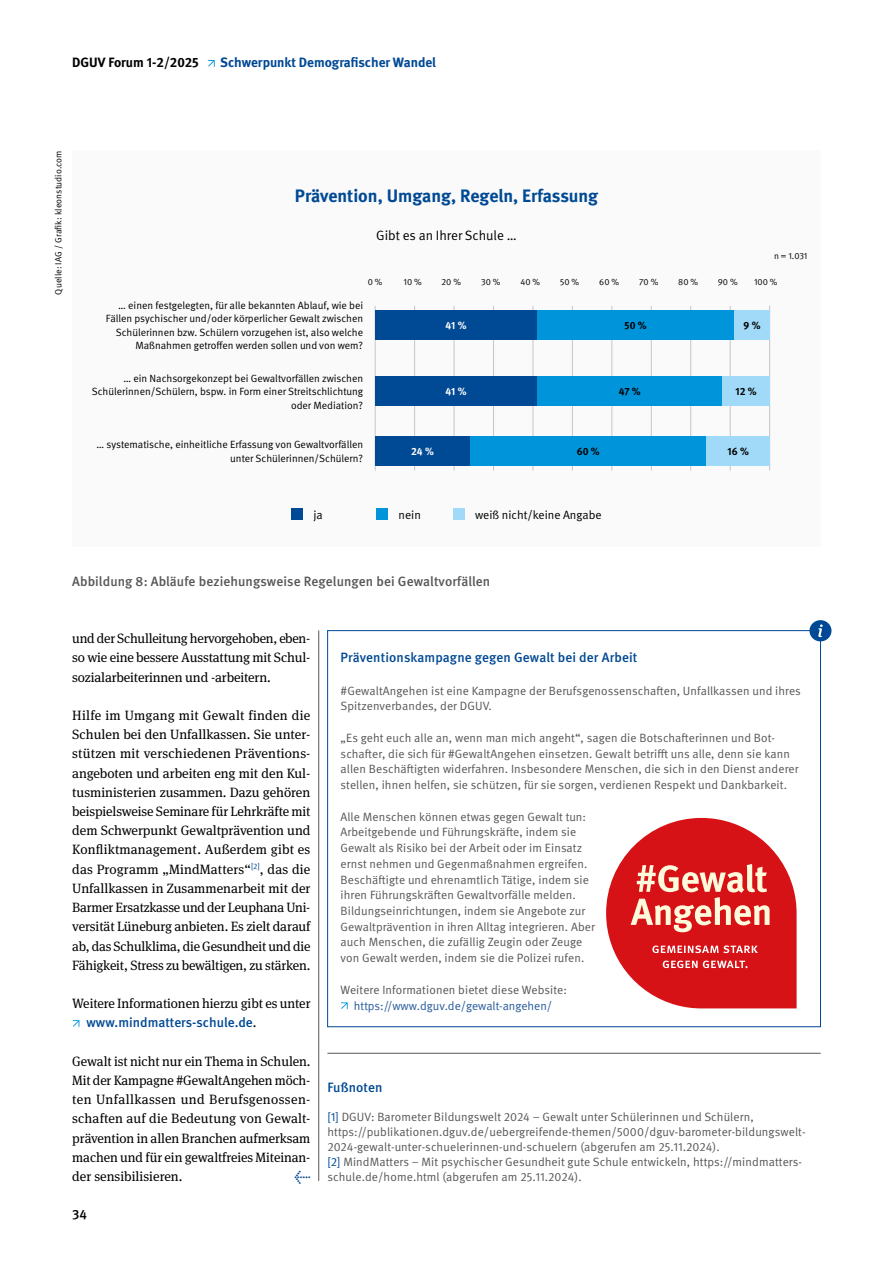
<style>
.page{position:relative;width:893px;height:1263px;background:#fff}
.page>*{position:absolute;margin:0;border:0;box-sizing:border-box;transform-origin:0 0}
.t1{font:700 18px "DGUV Meta";color:#004994}
.Fließtext_book_9pt{font:13.5px/19.2px "DGUV Meta Serif";letter-spacing:-.01em;color:#000;text-align:justify}
.t2{font:500 13.5px "DGUV Meta";letter-spacing:.01em;color:#575756}
.Endnoten_Headline_medium_9pt_blau{font:500 13.5px "DGUV Meta";letter-spacing:.01em;color:#004994}
.t3{font:700 13.5px "DGUV Meta";color:#004994}
.Fließtext_book_9pt-2{font:13.5px "DGUV Meta";color:#000}
.t4{font:700 13.5px "DGUV Meta";color:#000}
.t5{font:500 13.5px "DGUV Meta";color:#000}
.Infokasten_Fließtext_grau_8pt{font:12px/15.8px "DGUV Meta";letter-spacing:.01em;color:#575756}
.Endnoten_Fließtext_normal_8pt_grau{font:12px/15px "DGUV Meta";letter-spacing:.01em;color:#575756}
.t6{font:12px "DGUV Meta";color:#000}
.t7{font:10.5px/13.5px "DGUV Meta";color:#000;text-align:right}
.t8{font:700 10.5px "DGUV Meta";color:#000}
.t9{font:700 10.5px "DGUV Meta";color:#fff}
.Copyright_Bildnachweis{font:9px "DGUV Meta";color:#000}
.Kolumnentitel_bold_9pt_linksbündig{font:9px "DGUV Meta";color:#000}
.s1{font-family:"DGUV Meta";font-weight:500;color:#004994}
.s2{color:#275b9b}
.s3{color:#004994}
</style>
<div class="page">
<svg style="left:208px;top:60px;width:7px;height:7px"></svg>
<div style="left:72px;top:150px;width:749px;height:397px;background:#fafafa"></div>
<hr style="left:454px;top:306px;width:1px;height:164px;background:#c6c6c6">
<hr style="left:493px;top:306px;width:1px;height:164px;background:#c6c6c6">
<hr style="left:533px;top:306px;width:1px;height:164px;background:#c6c6c6">
<hr style="left:572px;top:306px;width:1px;height:164px;background:#c6c6c6">
<hr style="left:769px;top:306px;width:1px;height:164px;background:#c6c6c6">
<hr style="left:414px;top:306px;width:1px;height:164px;background:#c6c6c6">
<hr style="left:612px;top:306px;width:1px;height:164px;background:#c6c6c6">
<hr style="left:651px;top:306px;width:1px;height:164px;background:#c6c6c6">
<hr style="left:690px;top:306px;width:1px;height:164px;background:#c6c6c6">
<hr style="left:730px;top:306px;width:1px;height:164px;background:#c6c6c6">
<hr style="left:375px;top:306px;width:1px;height:164px;background:#c6c6c6">
<div style="left:537px;top:310px;width:197px;height:30px;background:#0095db"></div>
<div style="left:375px;top:310px;width:162px;height:30px;background:#004994"></div>
<div style="left:375px;top:377px;width:162px;height:29px;background:#004994"></div>
<div style="left:375px;top:436px;width:95px;height:30px;background:#004994"></div>
<div style="left:734px;top:310px;width:36px;height:30px;background:#a1daf8"></div>
<div style="left:537px;top:377px;width:185px;height:29px;background:#0095db"></div>
<div style="left:722px;top:377px;width:48px;height:29px;background:#a1daf8"></div>
<div style="left:470px;top:436px;width:237px;height:30px;background:#0095db"></div>
<div style="left:707px;top:436px;width:63px;height:30px;background:#a1daf8"></div>
<div style="left:291px;top:509px;width:12px;height:11px;background:#004994"></div>
<div style="left:453px;top:509px;width:11px;height:11px;background:#a1daf8"></div>
<div style="left:377px;top:509px;width:11px;height:11px;background:#0095db"></div>
<svg style="left:72px;top:1020px;width:7px;height:7px"></svg>
<hr style="left:318px;top:630px;width:1px;height:551px;background:#575756">
<svg style="left:341px;top:1002px;width:7px;height:7px"></svg>
<div style="left:809px;top:620px;width:22px;height:21px;background:#004994;border-radius:50%"></div>
<svg style="left:818px;top:624px;width:5px;height:13px"></svg>
<svg style="left:606px;top:818px;width:191px;height:190px"></svg>
<hr style="left:327px;top:1053px;width:494px;height:1px;background:#575756">
<p class="t4" style="left:72px;top:54px;width:128px">DGUV Forum 1-2/2025</p>
<p class="t3" style="left:220px;top:54px;width:217px">Schwerpunkt Demografischer Wandel</p>
<p class="Copyright_Bildnachweis" style="left:53px;top:295px;width:146px;rotate:-90deg">Quelle: IAG / Grafik: kleonstudio.com</p>
<p class="t1" style="left:295px;top:185px;width:305px">Prävention, Umgang, Regeln, Erfassung</p>
<p class="Fließtext_book_9pt-2" style="left:376px;top:227px;width:142px">Gibt es an Ihrer Schule …</p>
<p class="Copyright_Bildnachweis" style="left:774px;top:251px;width:35px">n = 1.031</p>
<p class="Copyright_Bildnachweis" style="left:368px;top:277px;width:16px">0 %</p>
<p class="Copyright_Bildnachweis" style="left:404px;top:277px;width:20px">10 %</p>
<p class="Copyright_Bildnachweis" style="left:441px;top:277px;width:21px">20 %</p>
<p class="Copyright_Bildnachweis" style="left:481px;top:277px;width:21px">30 %</p>
<p class="Copyright_Bildnachweis" style="left:520px;top:277px;width:21px">40 %</p>
<p class="Kolumnentitel_bold_9pt_linksbündig" style="left:560px;top:277px;width:21px">50 %</p>
<p class="Copyright_Bildnachweis" style="left:599px;top:277px;width:21px">60 %</p>
<p class="Copyright_Bildnachweis" style="left:639px;top:277px;width:21px">70 %</p>
<p class="Copyright_Bildnachweis" style="left:678px;top:277px;width:21px">80 %</p>
<p class="Copyright_Bildnachweis" style="left:718px;top:277px;width:21px">90 %</p>
<p class="Copyright_Bildnachweis" style="left:754px;top:277px;width:25px">100 %</p>
<p class="t7" style="left:106px;top:299px;width:259px">… einen festgelegten, für alle bekannten Ablauf, wie bei Fällen psychischer und/oder körperlicher Gewalt zwischen Schülerinnen bzw. Schülern vorzugehen ist, also welche Maßnahmen getroffen werden sollen und von wem?</p>
<p class="t7" style="left:92px;top:372px;width:273px">… ein Nachsorgekonzept bei Gewaltvorfällen zwischen<br>Schülerinnen/Schülern, bspw. in Form einer Streitschlichtung oder Mediation?</p>
<p class="t7" style="left:97px;top:438px;width:268px">… systematische, einheitliche Erfassung von Gewaltvorfällen unter Schülerinnen/Schülern?</p>
<p class="t9" style="left:446px;top:319px;width:22px">41 %</p>
<p class="t8" style="left:744px;top:319px;width:18px">9 %</p>
<p class="t8" style="left:625px;top:319px;width:24px">50 %</p>
<p class="t9" style="left:446px;top:385px;width:22px">41 %</p>
<p class="t8" style="left:619px;top:385px;width:23px">47 %</p>
<p class="t8" style="left:735px;top:385px;width:23px">12 %</p>
<p class="t9" style="left:411px;top:445px;width:24px">24 %</p>
<p class="t8" style="left:577px;top:445px;width:24px">60 %</p>
<p class="t8" style="left:728px;top:445px;width:23px">16 %</p>
<p class="t6" style="left:313px;top:508px;width:11px">ja</p>
<p class="t6" style="left:399px;top:508px;width:24px">nein</p>
<p class="t6" style="left:475px;top:508px;width:128px">weiß nicht/keine Angabe</p>
<p class="t2" style="left:72px;top:573px;width:420px">Abbildung 8: Abläufe beziehungsweise Regelungen bei Gewaltvorfällen</p>
<p class="Fließtext_book_9pt" style="left:72px;top:629px;width:240px">und der Schulleitung hervorgehoben, eben&shy;so wie eine bessere Ausstattung mit Schul&shy;sozialarbeiterinnen und -arbeitern.</p>
<p class="Fließtext_book_9pt" style="left:72px;top:706px;width:240px">Hilfe im Umgang mit Gewalt finden die Schulen bei den Unfallkassen. Sie unter&shy;stützen mit verschiedenen Präventions&shy;angeboten und arbeiten eng mit den Kul&shy;tusministerien zusammen. Dazu gehören beispielsweise Seminare für Lehrkräfte mit dem Schwerpunkt Gewaltprävention und Konfliktmanagement. Außerdem gibt es das Programm „MindMatters“<sup>[2]</sup>, das die Unfallkassen in Zusammenarbeit mit der Barmer Ersatzkasse und der Leuphana Uni&shy;versität Lüneburg anbieten. Es zielt darauf ab, das Schulklima, die Gesundheit und die Fähigkeit, Stress zu bewältigen, zu stärken.</p>
<p class="Fließtext_book_9pt" style="left:86px;top:994px;width:226px;text-indent:-14px">Weitere Informationen hierzu gibt es unter <span class="s1">www.mindmatters-schule.de</span>.</p>
<p class="Fließtext_book_9pt" style="left:72px;top:1052px;width:240px">Gewalt ist nicht nur ein Thema in Schulen.<br>Mit der Kampagne #GewaltAngehen möch&shy;ten Unfallkassen und Berufsgenossen&shy;schaften auf die Bedeutung von Gewalt&shy;prävention in allen Branchen aufmerksam machen und für ein gewaltfreies Miteinan&shy;der sensibilisieren.</p>
<p class="Endnoten_Headline_medium_9pt_blau" style="left:294px;top:1168px;width:18px">←</p>
<p class="t5" style="left:72px;top:1207px;width:16px">34</p>
<h4 class="Endnoten_Headline_medium_9pt_blau" style="left:341px;top:650px;width:298px">Präventionskampagne gegen Gewalt bei der Arbeit</h4>
<p class="Infokasten_Fließtext_grau_8pt" style="left:341px;top:683px;width:462px">#GewaltAngehen ist eine Kampagne der Berufsgenossenschaften, Unfallkassen und ihres<br>Spitzenverbandes, der DGUV.</p>
<p class="Infokasten_Fließtext_grau_8pt" style="left:341px;top:730px;width:459px">„Es geht euch alle an, wenn man mich angeht“, sagen die Botschafterinnen und Bot&shy;schafter, die sich für #GewaltAngehen einsetzen. Gewalt betrifft uns alle, denn sie kann allen Beschäftigten widerfahren. Insbesondere Menschen, die sich in den Dienst anderer stellen, ihnen helfen, sie schützen, für sie sorgen, verdienen Respekt und Dankbarkeit.</p>
<p class="Infokasten_Fließtext_grau_8pt" style="left:341px;top:809px;width:256px">Alle Menschen können etwas gegen Gewalt tun:<br>Arbeitgebende und Führungskräfte, indem sie Gewalt als Risiko bei der Arbeit oder im Einsatz ernst nehmen und Gegenmaßnahmen ergreifen.<br>Beschäftigte und ehrenamtlich Tätige, indem sie ihren Führungskräften Gewaltvorfälle melden.<br>Bildungseinrichtungen, indem sie Angebote zur Gewaltprävention in ihren Alltag integrieren. Aber auch Menschen, die zufällig Zeugin oder Zeuge von Gewalt werden, indem sie die Polizei rufen.</p>
<p class="Infokasten_Fließtext_grau_8pt" style="left:341px;top:982px;width:228px;text-align:center">Weitere Informationen bietet diese Website: <span class="s2">https://www.dguv.de/gewalt-angehen/</span></p>
<h4 class="Endnoten_Headline_medium_9pt_blau" style="left:327px;top:1080px;width:57px">Fußnoten</h4>
<p class="Endnoten_Fließtext_normal_8pt_grau" style="left:327px;top:1109px;width:480px"><span class="s3">[1]</span> DGUV: Barometer Bildungswelt 2024 – Gewalt unter Schülerinnen und Schülern, https://publikationen.dguv.de/uebergreifende-themen/5000/dguv-barometer-bildungswelt-<br>2024-gewalt-unter-schuelerinnen-und-schuelern (abgerufen am 25.11.2024).</p>
<p class="Endnoten_Fließtext_normal_8pt_grau" style="left:327px;top:1154px;width:476px"><span class="s3">[2]</span> MindMatters – Mit psychischer Gesundheit gute Schule entwickeln, https://mindmatters&shy;schule.de/home.html (abgerufen am 25.11.2024).</p>
</div>
